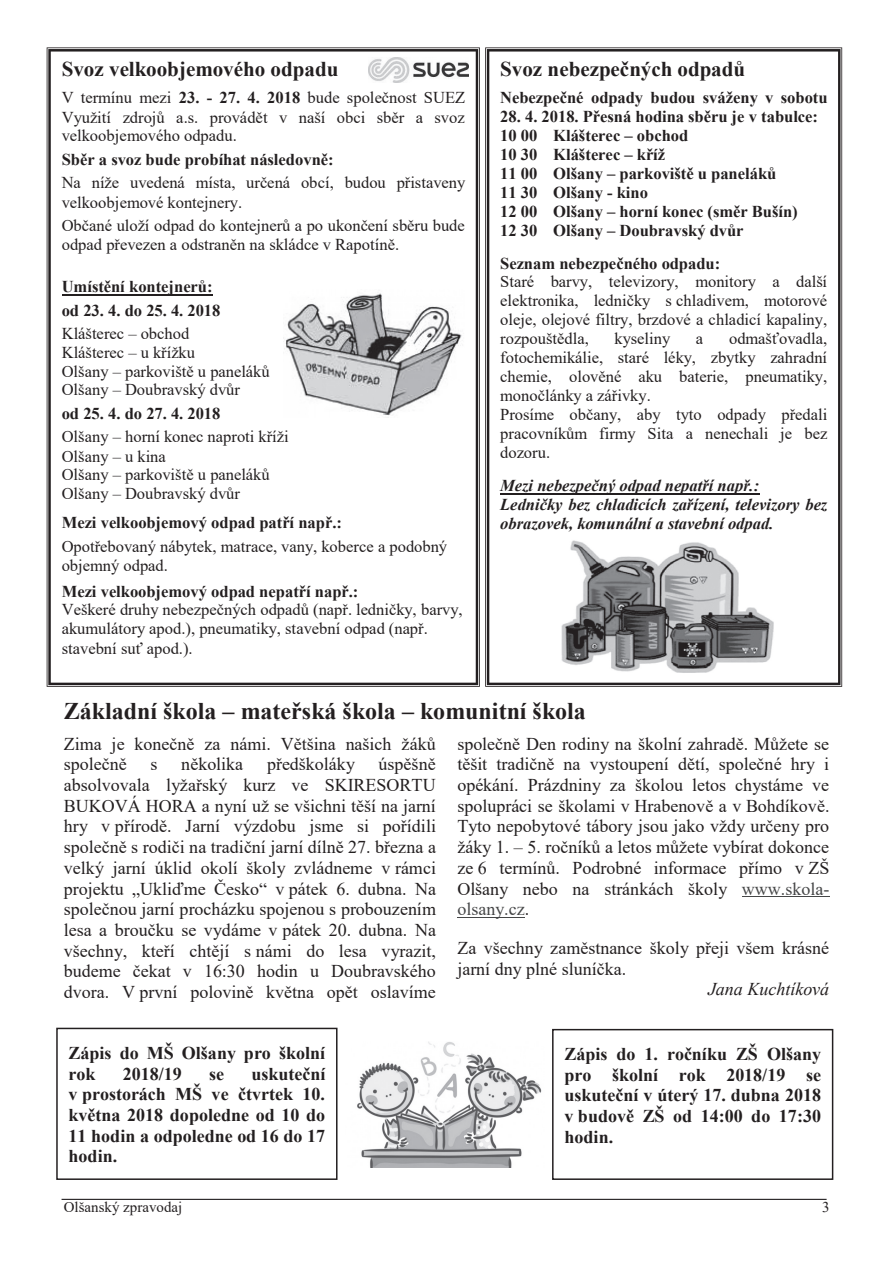
<style>
.page{position:relative;width:893px;height:1263px;background:#fff}
.page>*{position:absolute;margin:0;border:0;box-sizing:border-box;transform-origin:0 0}
.t1{font:700 24px "Times New Roman";color:#231f20}
.t2{font:700 21px "Times New Roman";color:#231f20}
.t3{font:18px/20.7px "Times New Roman";color:#231f20}
.t4{font:700 18px/20.7px "Times New Roman";color:#231f20;text-align:justify}
.t5{font:italic 18px "Times New Roman";color:#231f20}
.t6{font:16.5px/18.9px "Times New Roman";color:#231f20}
.t7{font:700 16.5px/18.9px "Times New Roman";color:#231f20}
.t8{font:italic 700 16.5px/19px "Times New Roman";color:#231f20}
.t9{font:15px "Times New Roman";letter-spacing:.005em;color:#231f20}
.s1{font-weight:700}
.s2{color:#454647}
</style>
<div class="page">
<hr style="left:62px;top:1199px;width:764px;height:1px;background:#231f20">
<svg style="left:485px;top:47px;width:357px;height:640px"></svg>
<hr style="left:500px;top:493px;width:259px;height:2px;background:#231f20">
<svg style="left:47px;top:47px;width:433px;height:640px"></svg>
<hr style="left:62px;top:294px;width:151px;height:1px;background:#231f20">
<div style="left:56px;top:1028px;width:281px;height:152px;border:2px solid #231f20"></div>
<div style="left:552px;top:1029px;width:281px;height:151px;border:2px solid #231f20"></div>
<hr style="left:742px;top:896px;width:87px;height:1px;background:#454647">
<hr style="left:457px;top:917px;width:68px;height:1px;background:#454647">
<img style="left:368px;top:57px;width:101px;height:25px">
<div style="left:278px;top:279px;width:192px;height:148px;background:#fff"></div>
<img style="left:284px;top:293px;width:178px;height:125px">
<div style="left:553px;top:534px;width:227px;height:144px;background:#fff"></div>
<img style="left:561px;top:540px;width:213px;height:133px">
<img style="left:357px;top:1042px;width:185px;height:126px">
<p class="t2" style="left:62px;top:58px;width:278px">Svoz velkoobjemového odpadu</p>
<p class="t6" style="left:62px;top:88px;width:405px;text-align:justify">V termínu mezi <span class="s1">23. - 27. 4. 2018</span> bude společnost SUEZ Využití zdrojů a.s. provádět v naší obci sběr a svoz velkoobjemového odpadu.</p>
<p class="t7" style="left:62px;top:150px;width:273px">Sběr a svoz bude probíhat následovně:</p>
<p class="t6" style="left:62px;top:173px;width:405px">Na níže uvedená místa, určená obcí, budou přistaveny velkoobjemové kontejnery.</p>
<p class="t6" style="left:62px;top:216px;width:405px">Občané uloží odpad do kontejnerů a po ukončení sběru bude odpad převezen a odstraněn na skládce v Rapotíně.</p>
<p class="t7" style="left:62px;top:275px;width:160px;line-height:23.5px">Umístění kontejnerů: od 23. 4. do 25. 4. 2018</p>
<p class="t6" style="left:62px;top:324px;width:209px">Klášterec – obchod<br>Klášterec – u křížku<br>Olšany – parkoviště u paneláků<br>Olšany – Doubravský dvůr</p>
<p class="t7" style="left:62px;top:404px;width:160px">od 25. 4. do 27. 4. 2018</p>
<p class="t6" style="left:62px;top:427px;width:228px">Olšany – horní konec naproti kříži<br>Olšany – u kina<br>Olšany – parkoviště u paneláků<br>Olšany – Doubravský dvůr</p>
<p class="t7" style="left:62px;top:513px;width:282px">Mezi velkoobjemový odpad patří např.:</p>
<p class="t6" style="left:62px;top:537px;width:387px">Opotřebovaný nábytek, matrace, vany, koberce a podobný objemný odpad.</p>
<p class="t7" style="left:62px;top:582px;width:298px">Mezi velkoobjemový odpad nepatří např.:</p>
<p class="t6" style="left:62px;top:600px;width:402px">Veškeré druhy nebezpečných odpadů (např. ledničky, barvy, akumulátory apod.), pneumatiky, stavební odpad (např. stavební suť apod.).</p>
<p class="t2" style="left:500px;top:58px;width:247px">Svoz nebezpečných odpadů</p>
<p class="t7" style="left:500px;top:88px;width:329px">Nebezpečné odpady budou sváženy v sobotu</p>
<p class="t7" style="left:500px;top:107px;width:319px">28. 4. 2018. Přesná hodina sběru je v tabulce:<br>10 00 Klášterec – obchod<br>10 30 Klášterec – kříž<br>11 00 Olšany – parkoviště u paneláků<br>11 30 Olšany - kino<br>12 00 Olšany – horní konec (směr Bušín)<br>12 30 Olšany – Doubravský dvůr</p>
<p class="t7" style="left:500px;top:254px;width:222px">Seznam nebezpečného odpadu:</p>
<p class="t6" style="left:500px;top:272px;width:329px;text-align:justify">Staré barvy, televizory, monitory a další elektronika, ledničky s chladivem, motorové oleje, olejové filtry, brzdové a chladicí kapaliny, rozpouštědla,</p>
<p class="t6" style="left:500px;top:329px;width:329px;text-indent:229px">odmašťovadla, fotochemikálie, staré léky, zbytky zahradní chemie, olověné aku baterie, pneumatiky, monočlánky a zářivky.<br>Prosíme občany, aby tyto odpady předali pracovníkům firmy Sita a nenechali je bez dozoru.</p>
<p class="t8" style="left:500px;top:476px;width:329px">Mezi nebezpečný odpad nepatří např.:<br>Ledničky bez chladicích zařízení, televizory bez obrazovek, komunální a stavební odpad.</p>
<p class="t6" style="left:615px;top:329px;width:57px">kyseliny</p>
<p class="t6" style="left:696px;top:329px;width:9px">a</p>
<h1 class="t1" style="left:64px;top:698px;width:523px">Základní škola – mateřská škola – komunitní škola</h1>
<p class="t3" style="left:64px;top:733px;width:373px">Zima je konečně za námi. Většina našich žáků společně</p>
<p class="t3" style="left:457px;top:733px;width:374px;text-align:justify">společně Den rodiny na školní zahradě. Můžete se těšit tradičně na vystoupení dětí, společné hry i opékání. Prázdniny za školou letos chystáme ve spolupráci se školami v Hrabenově a v Bohdíkově.<br>Tyto nepobytové tábory jsou jako vždy určeny pro žáky 1. – 5. ročníků a letos můžete vybírat dokonce ze 6 termínů. Podrobné informace přímo v ZŠ Olšany nebo na stránkách školy <span class="s2">www.skola&shy;olsany.cz</span>.</p>
<p class="t3" style="left:457px;top:937px;width:373px">Za všechny zaměstnance školy přeji všem krásné jarní dny plné sluníčka.</p>
<p class="t5" style="left:708px;top:979px;width:123px">Jana Kuchtíková</p>
<p class="t3" style="left:150px;top:754px;width:9px">s</p>
<p class="t3" style="left:181px;top:754px;width:64px">několika</p>
<p class="t3" style="left:267px;top:754px;width:90px">předškoláky</p>
<p class="t3" style="left:64px;top:754px;width:374px;text-align:justify;text-indent:315px">úspěšně absolvovala lyžařský kurz ve SKIRESORTU BUKOVÁ HORA a nyní už se všichni těší na jarní hry v přírodě. Jarní výzdobu jsme si pořídili společně s rodiči na tradiční jarní dílně 27. března a velký jarní úklid okolí školy zvládneme v rámci projektu „Ukliďme Česko“ v pátek 6. dubna. Na společnou jarní procházku spojenou s probouzením lesa a broučku se vydáme v pátek 20. dubna. Na všechny, kteří chtějí s námi do lesa vyrazit, budeme čekat v 16:30 hodin u Doubravského dvora. V první polovině května opět oslavíme</p>
<p class="t4" style="left:69px;top:1042px;width:258px">Zápis do MŠ Olšany pro školní rok</p>
<p class="t4" style="left:69px;top:1063px;width:258px;text-indent:183px">uskuteční v prostorách MŠ ve čtvrtek 10. května 2018 dopoledne od 10 do 11 hodin a odpoledne od 16 do 17 hodin.</p>
<p class="t4" style="left:123px;top:1063px;width:61px">2018/19</p>
<p class="t4" style="left:209px;top:1063px;width:17px">se</p>
<p class="t4" style="left:564px;top:1044px;width:258px">Zápis do 1. ročníku ZŠ Olšany pro školní rok 2018/19 se uskuteční v úterý 17. dubna 2018 v budově ZŠ od 14:00 do 17:30 hodin.</p>
<p class="t9" style="left:64px;top:1199px;width:120px">Olšanský zpravodaj</p>
<p class="t9" style="left:822px;top:1199px;width:9px">3</p>
</div>
